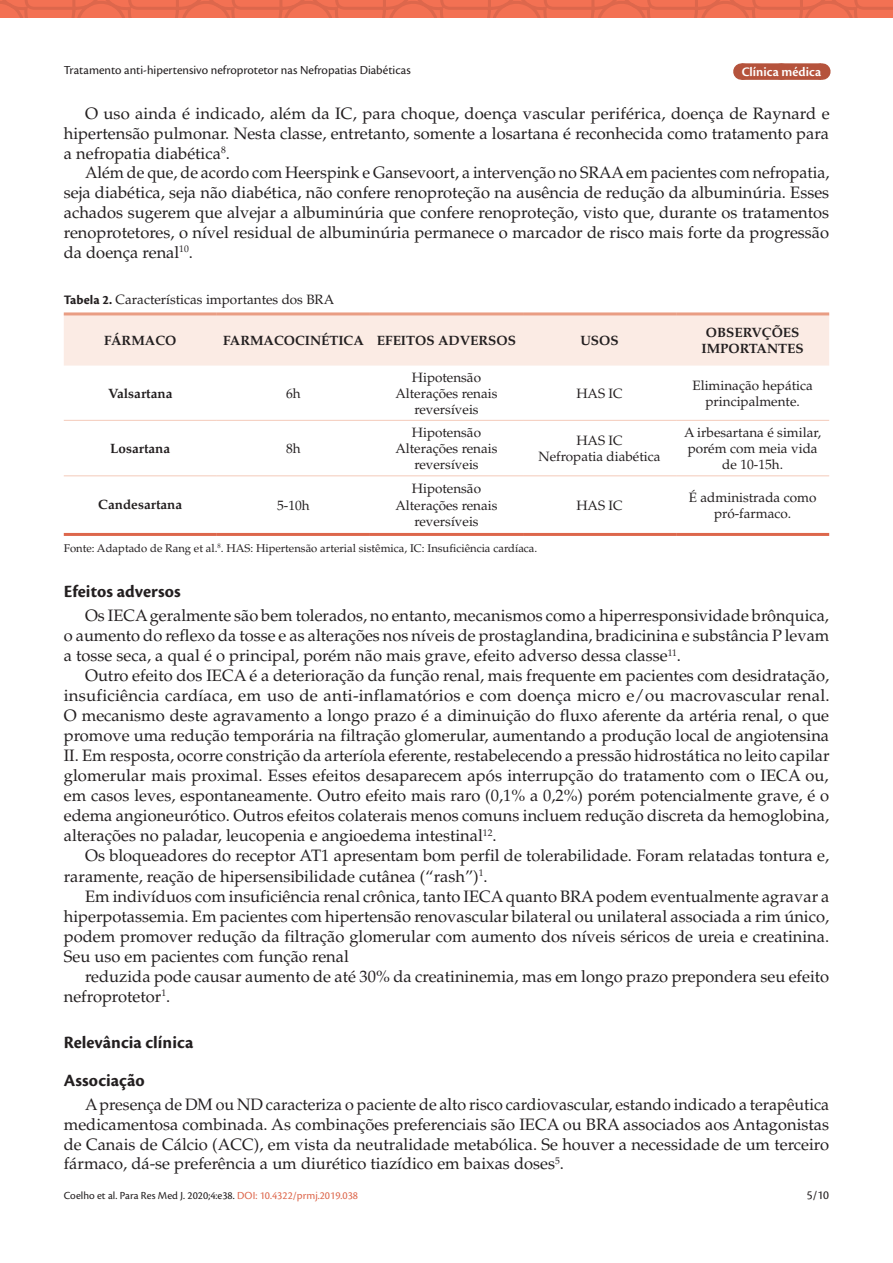
<style>
.page{position:relative;width:893px;height:1263px;background:#fff}
.page>*{position:absolute;margin:0;border:0;box-sizing:border-box;transform-origin:0 0}
.Heading2{font:700 18px "Cronos Pro";letter-spacing:.005em;color:#231f20}
.Heading3Alt{font:700 18px "Cronos Pro";letter-spacing:.005em;color:#231f20}
.Paragraph{font:16.5px/20.1px "Palatino";color:#231f20;text-align:justify}
.TableBody{font:13.5px/16.2px "Palatino";color:#231f20;text-align:center}
.TableHead{font:700 13.5px "Palatino";color:#231f20}
.TableTitle{font:13.5px "Palatino";color:#231f20}
.TableBody-2{font:700 13.5px "Palatino";color:#231f20}
.t1{font:600 13.5px "Cronos Pro";color:#fff}
.t2{font:12.75px "Cronos Pro";color:#231f20}
.TableFootnote{font:11.25px "Palatino";color:#231f20}
.t3{font:11.25px "Cronos Pro";color:#231f20}
.s1{font-family:"Cronos Pro";font-weight:700}
.s2{color:#dd674c}
</style>
<div class="page">
<svg style="left:0;top:0;width:893px;height:17px;background:#ec6e50"></svg>
<svg style="left:741px;top:63px;width:1px;height:17px"></svg>
<svg style="left:821px;top:63px;width:1px;height:17px"></svg>
<div style="left:742px;top:63px;width:79px;height:17px;background:#b5533c"></div>
<div style="left:64px;top:315px;width:765px;height:51px;background:#fbebe4"></div>
<hr style="left:64px;top:312px;width:153px;height:3px;background:#e99d83">
<hr style="left:217px;top:312px;width:153px;height:3px;background:#e99d83">
<hr style="left:370px;top:312px;width:153px;height:3px;background:#e99d83">
<hr style="left:523px;top:312px;width:153px;height:3px;background:#e99d83">
<hr style="left:676px;top:312px;width:153px;height:3px;background:#e99d83">
<hr style="left:64px;top:420px;width:153px;height:1px;background:#f4caba">
<hr style="left:217px;top:420px;width:153px;height:1px;background:#f4caba">
<hr style="left:370px;top:420px;width:153px;height:1px;background:#f4caba">
<hr style="left:523px;top:420px;width:153px;height:1px;background:#f4caba">
<hr style="left:676px;top:420px;width:153px;height:1px;background:#f4caba">
<hr style="left:64px;top:476px;width:153px;height:1px;background:#f4caba">
<hr style="left:217px;top:476px;width:153px;height:1px;background:#f4caba">
<hr style="left:370px;top:476px;width:153px;height:1px;background:#f4caba">
<hr style="left:523px;top:476px;width:153px;height:1px;background:#f4caba">
<hr style="left:676px;top:476px;width:153px;height:1px;background:#f4caba">
<hr style="left:64px;top:533px;width:153px;height:3px;background:#dd674c">
<hr style="left:217px;top:533px;width:153px;height:3px;background:#dd674c">
<hr style="left:370px;top:533px;width:153px;height:3px;background:#dd674c">
<hr style="left:523px;top:533px;width:153px;height:3px;background:#dd674c">
<hr style="left:676px;top:533px;width:153px;height:3px;background:#dd674c">
<p class="t2" style="left:64px;top:62px;width:348px">Tratamento anti-hipertensivo nefroprotetor nas Nefropatias Diabéticas</p>
<p class="t1" style="left:742px;top:64px;width:81px">Clínica médica</p>
<p class="Paragraph" style="left:64px;top:104px;width:767px;text-indent:21px">O uso ainda é indicado, além da IC, para choque, doença vascular periférica, doença de Raynard e hipertensão pulmonar. Nesta classe, entretanto, somente a losartana é reconhecida como tratamento para a nefropatia diabética<sup>8</sup>.</p>
<p class="Paragraph" style="left:64px;top:163px;width:767px;text-indent:21px">Além de que, de acordo com Heerspink e Gansevoort, a intervenção no SRAA em pacientes com nefropatia, seja diabética, seja não diabética, não confere renoproteção na ausência de redução da albuminúria. Esses achados sugerem que alvejar a albuminúria que confere renoproteção, visto que, durante os tratamentos renoprotetores, o nível residual de albuminúria permanece o marcador de risco mais forte da progressão da doença renal<sup>10</sup>.</p>
<p class="TableTitle" style="left:64px;top:291px;width:272px"><span class="s1">Tabela 2.</span> Características importantes dos BRA</p>
<p class="TableHead" style="left:104px;top:332px;width:74px">FÁRMACO</p>
<p class="TableHead" style="left:223px;top:332px;width:142px">FARMACOCINÉTICA</p>
<p class="TableHead" style="left:377px;top:332px;width:141px">EFEITOS ADVERSOS</p>
<p class="TableHead" style="left:580px;top:332px;width:40px">USOS</p>
<p class="TableHead" style="left:706px;top:324px;width:95px">OBSERVÇÕES</p>
<p class="TableHead" style="left:701px;top:340px;width:104px">IMPORTANTES</p>
<p class="TableBody-2" style="left:108px;top:385px;width:66px">Valsartana</p>
<p class="TableBody" style="left:286px;top:385px;width:16px">6h</p>
<p class="TableBody-2" style="left:110px;top:441px;width:61px">Losartana</p>
<p class="TableBody" style="left:286px;top:441px;width:16px">8h</p>
<p class="TableBody-2" style="left:98px;top:497px;width:85px">Candesartana</p>
<p class="TableBody" style="left:277px;top:497px;width:34px">5-10h</p>
<p class="TableBody" style="left:412px;top:369px;width:71px">Hipotensão</p>
<p class="TableBody" style="left:395px;top:385px;width:104px">Alterações renais reversíveis</p>
<p class="TableBody" style="left:576px;top:385px;width:48px">HAS IC</p>
<p class="TableBody" style="left:692px;top:377px;width:122px">Eliminação hepática principalmente.</p>
<p class="TableBody" style="left:412px;top:425px;width:71px">Hipotensão</p>
<p class="TableBody" style="left:395px;top:441px;width:104px">Alterações renais reversíveis</p>
<p class="TableBody" style="left:412px;top:481px;width:71px">Hipotensão</p>
<p class="TableBody" style="left:395px;top:497px;width:104px">Alterações renais</p>
<p class="TableBody" style="left:414px;top:513px;width:66px">reversíveis</p>
<p class="TableBody" style="left:576px;top:433px;width:48px">HAS IC</p>
<p class="TableBody" style="left:539px;top:449px;width:123px">Nefropatia diabética</p>
<p class="TableBody" style="left:684px;top:425px;width:138px">A irbesartana é similar, porém com meia vida de 10-15h.</p>
<p class="TableBody" style="left:576px;top:497px;width:48px">HAS IC</p>
<p class="TableBody" style="left:689px;top:489px;width:129px">É administrada como pró-farmaco.</p>
<p class="TableFootnote" style="left:64px;top:541px;width:475px">Fonte: Adaptado de Rang et al.<sup>8</sup>. HAS: Hipertensão arterial sistêmica, IC: Insuficiência cardíaca.</p>
<p class="Heading2" style="left:64px;top:581px;width:118px">Efeitos adversos</p>
<p class="Paragraph" style="left:64px;top:605px;width:767px;text-indent:21px">Os IECA geralmente são bem tolerados, no entanto, mecanismos como a hiperresponsividade brônquica, o aumento do reflexo da tosse e as alterações nos níveis de prostaglandina, bradicinina e substância P levam a tosse seca, a qual é o principal, porém não mais grave, efeito adverso dessa classe<sup>11</sup>.</p>
<p class="Paragraph" style="left:64px;top:666px;width:767px;text-indent:21px">Outro efeito dos IECA é a deterioração da função renal, mais frequente em pacientes com desidratação, insuficiência cardíaca, em uso de anti-inflamatórios e com doença micro e/ou macrovascular renal.<br>O mecanismo deste agravamento a longo prazo é a diminuição do fluxo aferente da artéria renal, o que promove uma redução temporária na filtração glomerular, aumentando a produção local de angiotensina II. Em resposta, ocorre constrição da arteríola eferente, restabelecendo a pressão hidrostática no leito capilar glomerular mais proximal. Esses efeitos desaparecem após interrupção do tratamento com o IECA ou, em casos leves, espontaneamente. Outro efeito mais raro (0,1% a 0,2%) porém potencialmente grave, é o edema angioneurótico. Outros efeitos colaterais menos comuns incluem redução discreta da hemoglobina, alterações no paladar, leucopenia e angioedema intestinal<sup>12</sup>.</p>
<p class="Paragraph" style="left:64px;top:846px;width:767px;text-indent:21px">Os bloqueadores do receptor AT1 apresentam bom perfil de tolerabilidade. Foram relatadas tontura e, raramente, reação de hipersensibilidade cutânea (“rash”)<sup>1</sup>.</p>
<p class="Paragraph" style="left:64px;top:886px;width:767px;text-indent:21px">Em indivíduos com insuficiência renal crônica, tanto IECA quanto BRA podem eventualmente agravar a hiperpotassemia. Em pacientes com hipertensão renovascular bilateral ou unilateral associada a rim único, podem promover redução da filtração glomerular com aumento dos níveis séricos de ureia e creatinina.<br>Seu uso em pacientes com função renal</p>
<p class="Paragraph" style="left:64px;top:966px;width:767px;text-indent:21px">reduzida pode causar aumento de até 30% da creatininemia, mas em longo prazo prepondera seu efeito nefroprotetor<sup>1</sup>.</p>
<p class="Heading2" style="left:64px;top:1032px;width:131px">Relevância clínica</p>
<p class="Heading3Alt" style="left:64px;top:1070px;width:83px">Associação</p>
<p class="Paragraph" style="left:64px;top:1095px;width:767px;text-indent:21px">A presença de DM ou ND caracteriza o paciente de alto risco cardiovascular, estando indicado a terapêutica medicamentosa combinada. As combinações preferenciais são IECA ou BRA associados aos Antagonistas de Canais de Cálcio (ACC), em vista da neutralidade metabólica. Se houver a necessidade de um terceiro fármaco, dá-se preferência a um diurético tiazídico em baixas doses<sup>5</sup>.</p>
<p class="t3" style="left:64px;top:1189px;width:296px">Coelho et al. Para Res Med J. 2020;4:e38. <span class="s2">DOI: 10.4322/prmj.2019.038</span></p>
<p class="t2" style="left:807px;top:1188px;width:24px">5/10</p>
</div>
